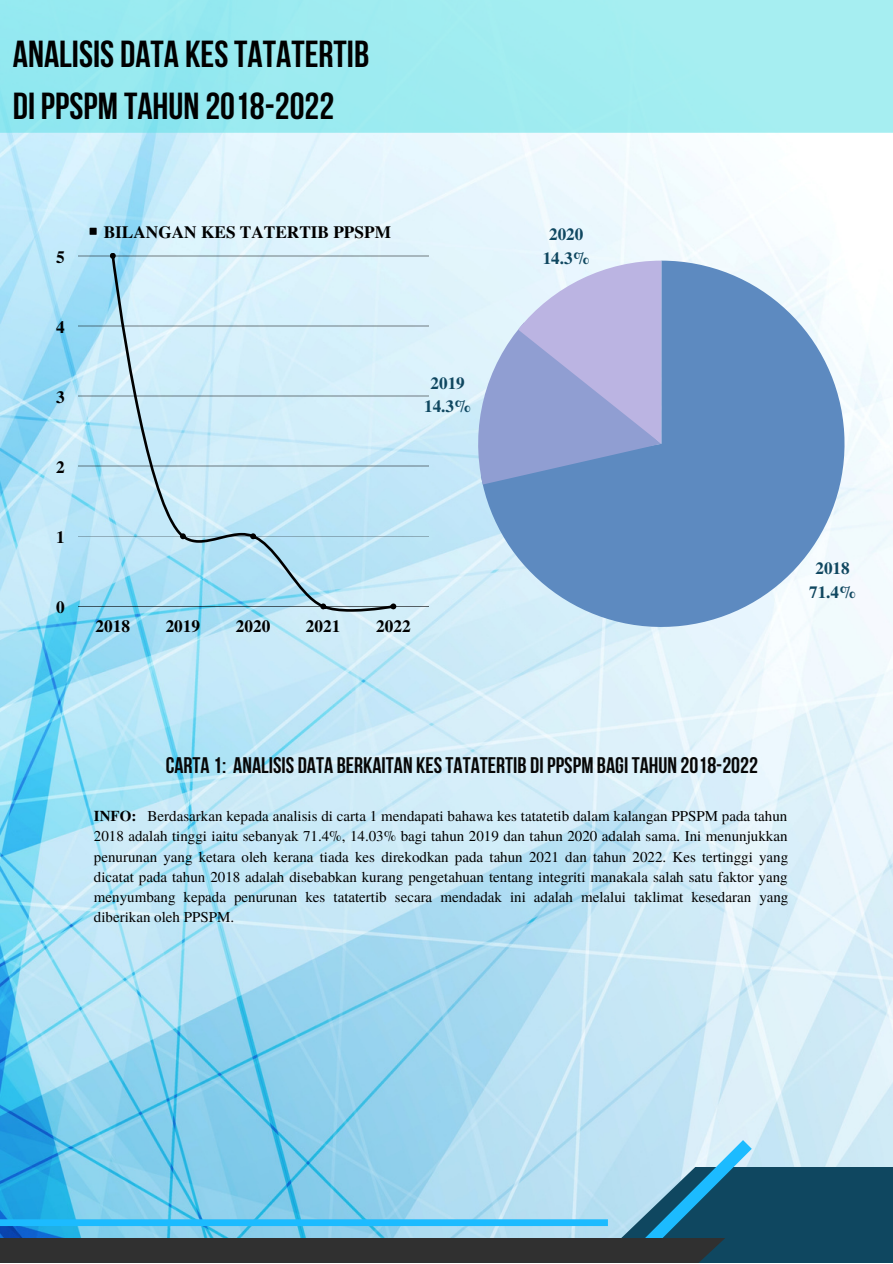
<style>
.page{position:relative;width:893px;height:1264px;background:#fff}
.page>*{position:absolute;margin:0;border:0;box-sizing:border-box;transform-origin:0 0}
.t1{font:700 37.5px "Bebas Neue";color:#000}
.t2{font:700 22.5px "Bebas Neue";color:#070707}
.t3{font:700 17.25px "Te X Gyre Termes";color:#000}
.t4{font:700 17.1px "Te X Gyre Termes";color:#0f4760}
.t5{font:15px/20.2px "Te X Gyre Termes";color:#000;text-align:justify}
.s1{font-weight:700}
</style>
<div class="page">
<img style="left:0;top:133px;width:892px;height:1104px">
<div style="left:90px;top:228px;width:7px;height:7px;background:#000"></div>
<hr style="left:78px;top:255px;width:350px;height:1px;background:#000">
<hr style="left:78px;top:325px;width:350px;height:1px;background:#000">
<hr style="left:78px;top:396px;width:350px;height:1px;background:#000">
<hr style="left:78px;top:466px;width:350px;height:1px;background:#000">
<hr style="left:78px;top:536px;width:350px;height:1px;background:#000">
<hr style="left:78px;top:606px;width:350px;height:1px;background:#000">
<svg style="left:110px;top:253px;width:286px;height:358px;background:#c4e5f3"></svg>
<svg style="left:481px;top:261px;width:363px;height:366px;background:#7ca2cd"></svg>
<svg style="left:478px;top:261px;width:184px;height:223px;background:#aab3dd"></svg>
<div style="left:547px;top:1166px;width:345px;height:96px;background:#0f4760"></div>
<div style="left:0;top:1219px;width:608px;height:6px;background:#1cbbff"></div>
<svg style="left:560px;top:1126px;width:204px;height:111px"></svg>
<div style="left:0;top:1237px;width:725px;height:25px;background:#303030"></div>
<svg style="left:0;top:0;width:892px;height:133px;background:#9debf0"></svg>
<p class="t1" style="left:13px;top:39px;width:358px">ANALISIS DATA KESTATATERTIB</p>
<p class="t1" style="left:13px;top:90px;width:323px">DI PPSPM TAHUN 2018-2022</p>
<p class="t3" style="left:56px;top:243px;width:10px">5</p>
<p class="t3" style="left:56px;top:313px;width:10px">4</p>
<p class="t3" style="left:56px;top:383px;width:10px">3</p>
<p class="t3" style="left:56px;top:453px;width:10px">2</p>
<p class="t3" style="left:56px;top:524px;width:10px">1</p>
<p class="t3" style="left:56px;top:594px;width:10px">0</p>
<p class="t3" style="left:104px;top:219px;width:289px">BILANGAN KES TATERTIB PPSPM</p>
<p class="t4" style="left:430px;top:370px;width:36px">2019</p>
<p class="t4" style="left:424px;top:393px;width:48px">14.3%</p>
<p class="t3" style="left:95px;top:613px;width:36px">2018</p>
<p class="t3" style="left:166px;top:613px;width:36px">2019</p>
<p class="t3" style="left:236px;top:613px;width:36px">2020</p>
<p class="t3" style="left:306px;top:613px;width:36px">2021</p>
<p class="t3" style="left:376px;top:613px;width:36px">2022</p>
<p class="t4" style="left:549px;top:221px;width:36px">2020</p>
<p class="t4" style="left:542px;top:244px;width:48px">14.3%</p>
<p class="t4" style="left:815px;top:555px;width:36px">2018</p>
<p class="t4" style="left:809px;top:578px;width:48px">71.4%</p>
<p class="t2" style="left:166px;top:755px;width:593px">CARTA 1: ANALISIS DATA BERKAITAN KES TATATERTIB DI PPSPM BAGITAHUN 2018-2022</p>
<p class="t5" style="left:94px;top:805px;width:696px"><span class="s1">INFO:</span> Berdasarkan kepada analisis di carta 1 mendapati bahawa kes tatatetib dalam kalangan PPSPM pada tahun 2018 adalah tinggi iaitu sebanyak 71.4%, 14.03% bagi tahun 2019 dan tahun 2020 adalah sama. Ini menunjukkan penurunan yang ketara oleh kerana tiada kes direkodkan pada tahun 2021 dan tahun 2022. Kes tertinggi yang dicatat pada tahun 2018 adalah disebabkan kurang pengetahuan tentang integriti manakala salah satu faktor yang menyumbang kepada penurunan kes tatatertib secara mendadak ini adalah melalui taklimat kesedaran yang diberikan oleh PPSPM.</p>
</div>
